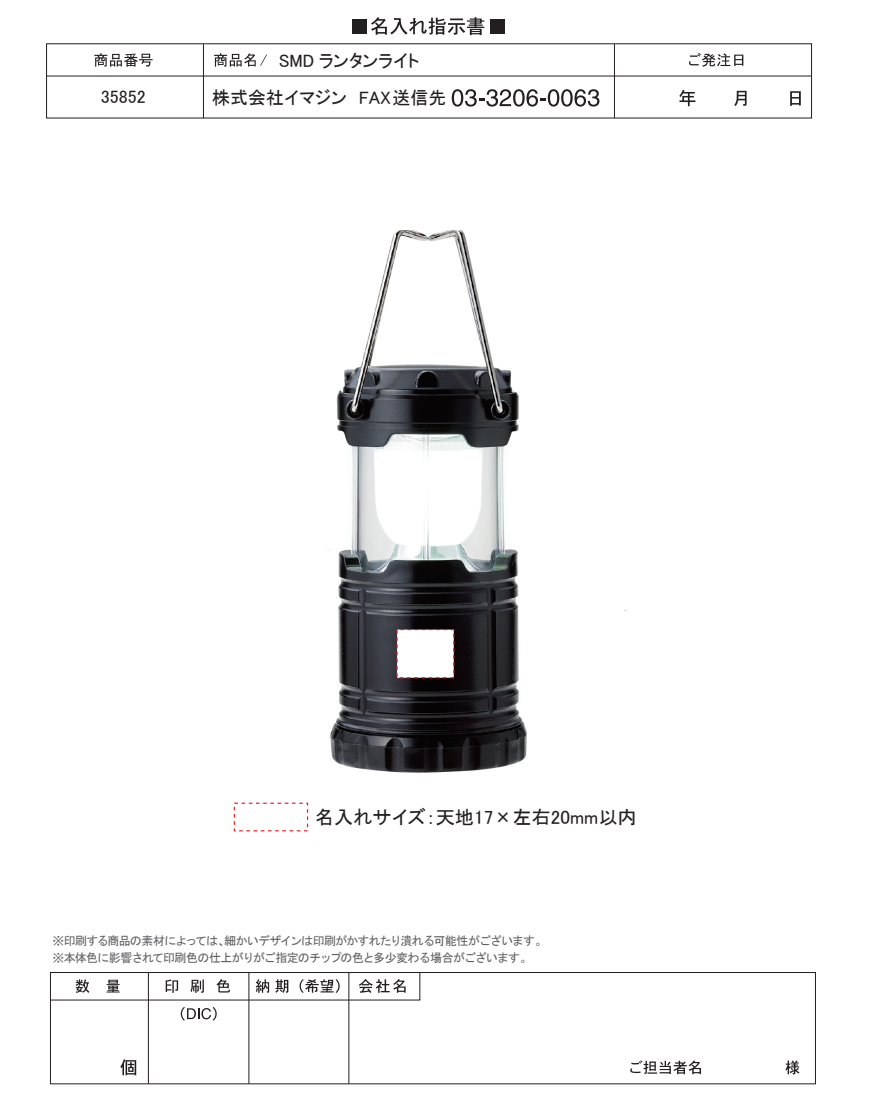
<style>
.page{position:relative;width:887px;height:1114px;background:#fff}
.page>*{position:absolute;margin:0;border:0;box-sizing:border-box;transform-origin:0 0}
.t1{font:19.2px "MS P Gothic";color:#231f20}
.t2{font:18px "MS P Gothic";color:#231f20}
.t3{font:12px/17px "MS Gothic";letter-spacing:-.065em;color:#616164}
</style>
<div class="page">
<div style="left:50px;top:972px;width:766px;height:112px;border:1px solid #231f20"></div>
<hr style="left:249px;top:973px;width:1px;height:111px;background:#231f20">
<hr style="left:148px;top:973px;width:1px;height:111px;background:#231f20">
<hr style="left:348px;top:973px;width:1px;height:111px;background:#231f20">
<svg style="left:50px;top:972px;width:371px;height:29px"></svg>
<svg style="left:181px;top:1007px;width:36px;height:14px"></svg>
<svg style="left:120px;top:1059px;width:16px;height:16px"></svg>
<svg style="left:630px;top:1060px;width:71px;height:14px"></svg>
<svg style="left:785px;top:1060px;width:15px;height:14px"></svg>
<svg style="left:679px;top:90px;width:16px;height:16px"></svg>
<svg style="left:734px;top:91px;width:13px;height:15px"></svg>
<svg style="left:790px;top:91px;width:11px;height:15px"></svg>
<hr style="left:203px;top:44px;width:1px;height:74px;background:#231f20">
<div style="left:352px;top:19px;width:14px;height:14px;background:#231f20"></div>
<svg style="left:371px;top:17px;width:113px;height:18px"></svg>
<div style="left:490px;top:19px;width:14px;height:14px;background:#231f20"></div>
<svg style="left:452px;top:89px;width:147px;height:18px"></svg>
<hr style="left:614px;top:44px;width:1px;height:74px;background:#231f20">
<hr style="left:46px;top:76px;width:765px;height:1px;background:#231f20">
<div style="left:234px;top:803px;width:74px;height:28px;background:#fff;border:1px dashed #ee1d23"></div>
<svg style="left:94px;top:53px;width:59px;height:14px"></svg>
<svg style="left:214px;top:53px;width:53px;height:14px"></svg>
<svg style="left:689px;top:53px;width:54px;height:14px"></svg>
<img style="left:329px;top:230px;width:198px;height:543px">
<div style="left:319px;top:434px;width:22px;height:115px;background:#fff"></div>
<div style="left:396px;top:629px;width:58px;height:49px;background:#fff;border:1px dashed #ee1d23"></div>
<h2 class="t2" style="left:101px;top:88px;width:46px">35852</h2>
<h2 class="t2" style="left:279px;top:51px;width:142px">SMD ランタンライト</h2>
<h2 class="t2" style="left:212px;top:89px;width:236px">株式会社イマジン FAX送信先</h2>
<h1 class="t1" style="left:315px;top:807px;width:323px">名入れサイズ：天地17×左右20mm以内</h1>
<p class="t3" style="left:53px;top:932px;width:496px">※印刷する商品の素材によっては、細かいデザインは印刷がかすれたり潰れる可能性がございます。※本体色に影響されて印刷色の仕上がりがご指定のチップの色と多少変わる場合がございます。</p>
</div>
